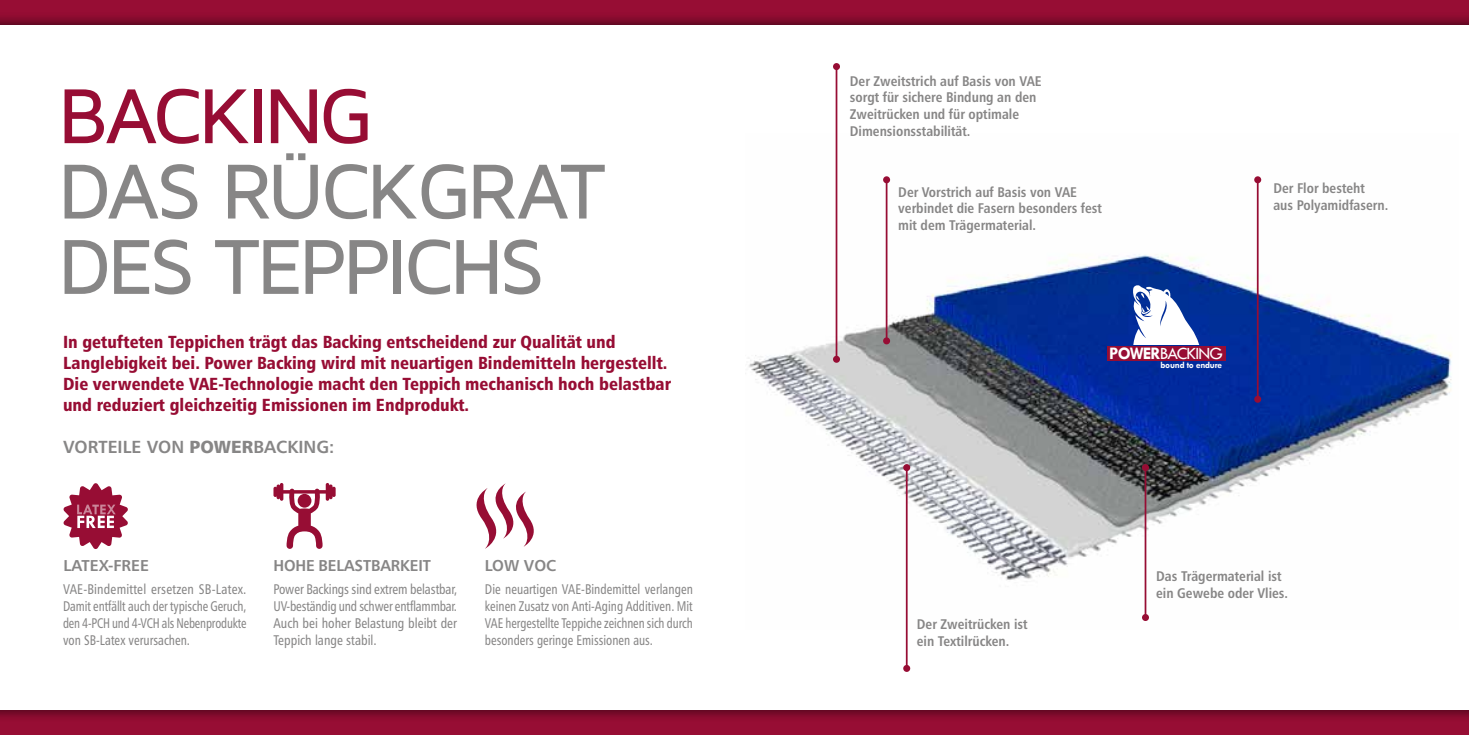
<style>
.page{position:relative;width:1469px;height:735px;background:#fff}
.page>*{position:absolute;margin:0;border:0;box-sizing:border-box;transform-origin:0 0}
.t1{font:500 80.5px/75.2px "Maven Pro";letter-spacing:-.055em;color:#878686}
.t2{font:500 80.5px "Maven Pro";letter-spacing:-.055em;color:#970d34}
.t3{font:17.68px "Tw Cen";letter-spacing:-.05em;color:#fff}
.t4{font:17.5px/21px "Humanist 777 BT Black Condensed B";color:#970d34}
.t5{font:17.5px "Humanist 777 BT Bold B";color:#878686}
.t6{font:15.75px "Humanist 777 BT Bold B";letter-spacing:-.005em;color:#878686}
.t7{font:14px/16.8px "Humanist 777 BT Bold Condensed B";color:#878686}
.t8{font:14px/16.8px "Humanist 777 BT Roman Condensed B";color:#878686;text-align:justify;scale:.91 1}
.t9{font:14px/16.8px "Humanist 777 BT Roman Condensed B";color:#878686;text-align:justify;scale:.95 1}
.t10{font:14px/16.8px "Humanist 777 BT Roman Condensed B";color:#878686;text-align:justify;scale:.93 1}
.t11{font:700 9.45px "Tw Cen";letter-spacing:-.025em;color:#fff}
.s1{font-family:"Humanist 777 BT Black B"}
.s2{font-weight:700}
</style>
<div class="page">
<img style="left:748px;top:133px;width:704px;height:496px">
<hr style="left:905px;top:467px;width:2px;height:201px;background:#970d34">
<div style="left:903px;top:464px;width:7px;height:7px;background:#970d34;border-radius:50%"></div>
<div style="left:903px;top:664px;width:7px;height:7px;background:#970d34;border-radius:50%"></div>
<hr style="left:885px;top:180px;width:2px;height:161px;background:#970d34">
<div style="left:883px;top:176px;width:7px;height:7px;background:#970d34;border-radius:50%"></div>
<div style="left:883px;top:337px;width:7px;height:7px;background:#970d34;border-radius:50%"></div>
<hr style="left:1256px;top:180px;width:2px;height:219px;background:#970d34">
<div style="left:1254px;top:176px;width:7px;height:7px;background:#970d34;border-radius:50%"></div>
<div style="left:1254px;top:395px;width:7px;height:7px;background:#970d34;border-radius:50%"></div>
<hr style="left:1144px;top:467px;width:2px;height:150px;background:#970d34">
<svg style="left:1141px;top:464px;width:7px;height:7px"></svg>
<svg style="left:1141px;top:613px;width:7px;height:7px"></svg>
<hr style="left:835px;top:67px;width:2px;height:292px;background:#970d34">
<div style="left:833px;top:63px;width:7px;height:7px;background:#970d34;border-radius:50%"></div>
<div style="left:833px;top:355px;width:7px;height:7px;background:#970d34;border-radius:50%"></div>
<div style="left:0;top:0;width:1468px;height:26px;background:#000;opacity:.75"></div>
<div style="left:0;top:708px;width:1468px;height:26px;background:#000;opacity:.75"></div>
<div style="left:1106px;top:346px;width:119px;height:14px;background:#970d34"></div>
<svg style="left:1117px;top:284px;width:104px;height:60px"></svg>
<svg style="left:63px;top:483px;width:65px;height:65px"></svg>
<svg style="left:273px;top:483px;width:62px;height:65px"></svg>
<svg style="left:476px;top:483px;width:58px;height:65px"></svg>
<h1 class="t2" style="left:58px;top:73px;width:317px">BACKING</h1>
<h1 class="t1" style="left:58px;top:154px;width:549px">DAS RÜCKGRAT<br>DES TEPPICHS</h1>
<p class="t4" style="left:63px;top:331px;width:609px">In getufteten Teppichen trägt das Backing entscheidend zur Qualität und Langlebigkeit bei. Power Backing wird mit neuartigen Bindemitteln hergestellt.<br>Die verwendete VAE-Technologie macht den Teppich mechanisch hoch belastbar und reduziert gleichzeitig Emissionen im Endprodukt.</p>
<p class="t5" style="left:63px;top:436px;width:273px">VORTEILE VON <span class="s1">POWER</span>BACKING:</p>
<p class="t6" style="left:64px;top:555px;width:87px">LATEX-FREE</p>
<p class="t9" style="left:63px;top:580px;width:195px">VAE-Bindemittel ersetzen SB-Latex.<br>Damit entfällt auch der typische Geruch, den 4-PCH und 4-VCH als Nebenprodukte von SB-Latex verursachen.</p>
<p class="t6" style="left:273px;top:555px;width:159px">HOHE BELASTBARKEIT</p>
<p class="t10" style="left:273px;top:580px;width:199px">Power Backings sind extrem belastbar, UV-beständig und schwer entflammbar.<br>Auch bei hoher Belastung bleibt der Teppich lange stabil.</p>
<p class="t6" style="left:485px;top:555px;width:73px">LOW VOC</p>
<p class="t8" style="left:485px;top:580px;width:230px">Die neuartigen VAE-Bindemittel verlangen keinen Zusatz von Anti-Aging Additiven. Mit VAE hergestellte Teppiche zeichnen sich durch besonders geringe Emissionen aus.</p>
<p class="t7" style="left:850px;top:72px;width:193px">Der Zweitstrich auf Basis von VAE sorgt für sichere Bindung an den<br>Zweitrücken und für optimale<br>Dimensionsstabilität.</p>
<p class="t7" style="left:898px;top:183px;width:205px">Der Vorstrich auf Basis von VAE verbindet die Fasern besonders fest mit dem Trägermaterial.</p>
<p class="t7" style="left:1273px;top:179px;width:116px">Der Flor besteht aus Polyamidfasern.</p>
<p class="t3" style="left:1109px;top:342px;width:115px"><span class="s2">POWER</span>BACKING</p>
<p class="t11" style="left:1160px;top:359px;width:63px">bound to endure</p>
<p class="t7" style="left:916px;top:615px;width:112px">Der Zweitrücken ist ein Textilrücken.</p>
<p class="t7" style="left:1156px;top:567px;width:133px">Das Trägermaterial ist ein Gewebe oder Vlies.</p>
</div>
